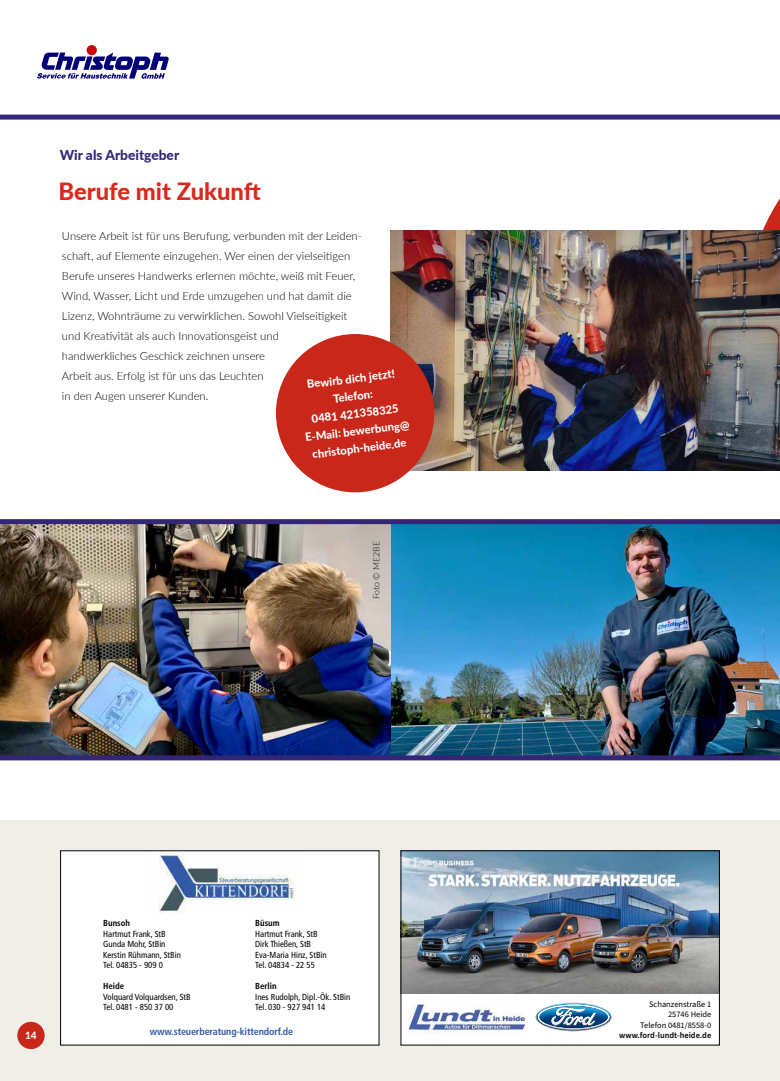
<style>
.page{position:relative;width:780px;height:1081px;background:#fff}
.page>*{position:absolute;margin:0;border:0;box-sizing:border-box;transform-origin:0 0}
.t1{font:800 23.75px "Lato";color:#da291c}
.t2{font:800 13.75px "Lato";color:#342677}
.t3{font:300 11.25px/20px "Lato";color:#000}
.t4{font:800 11.25px/17.5px "Lato";color:#fff;text-align:center}
.t5{font:700 condensed 10px "Frutiger LT Std";letter-spacing:-.01em;color:#365ba7}
.t6{font:800 10px "Lato";color:#fff}
.t7{font:condensed 8.75px/10.5px "Frutiger LT Std";color:#000}
.t8{font:700 condensed 8.75px "Frutiger LT Std";color:#000}
.t9{font:300 8.75px "Lato";color:#000}
.t10{font:8.38px/10.1px "Source Sans Pro";color:#000;text-align:right}
.t11{font:600 8.38px "Source Sans Pro";color:#000}
</style>
<div class="page">
<div style="left:0;top:820px;width:780px;height:261px;background:#efeee9"></div>
<div style="left:60px;top:850px;width:319px;height:195px;background:#fff"></div>
<img style="left:159px;top:854px;width:135px;height:59px">
<div style="left:400px;top:850px;width:319px;height:195px;background:#fff"></div>
<img style="left:402px;top:852px;width:315px;height:141px">
<img style="left:410px;top:1004px;width:116px;height:30px">
<img style="left:535px;top:1003px;width:76px;height:28px">
<img style="left:536px;top:1003px;width:44px;height:15px">
<img style="left:567px;top:1016px;width:44px;height:15px">
<img style="left:538px;top:1004px;width:71px;height:25px">
<svg style="left:553px;top:1007px;width:43px;height:18px"></svg>
<div style="left:400px;top:850px;width:319px;height:195px;border:1px solid #000"></div>
<svg style="left:37px;top:45px;width:132px;height:34px"></svg>
<div style="left:17px;top:1022px;width:28px;height:27px;background:#c82719;border-radius:50%"></div>
<div style="left:0;top:115px;width:780px;height:5px;background:#342677"></div>
<img style="left:0;top:524px;width:780px;height:231px">
<div style="left:0;top:755px;width:780px;height:5px;background:#342677"></div>
<div style="left:0;top:519px;width:780px;height:5px;background:#342677"></div>
<svg style="left:744px;top:114px;width:36px;height:419px"></svg>
<img style="left:390px;top:230px;width:390px;height:240px">
<div style="left:276px;top:334px;width:158px;height:158px;background:#c82719;border-radius:50%"></div>
<p class="t2" style="left:60px;top:145px;width:121px">Wir als Arbeitgeber</p>
<h1 class="t1" style="left:58px;top:174px;width:204px">Berufe mit Zukunft</h1>
<p class="t3" style="left:62px;top:226px;width:301px">Unsere Arbeit ist für uns Berufung, verbunden mit der Leiden&shy;schaft, auf Elemente einzugehen. Wer einen der vielseitigen Berufe unseres Handwerks erlernen möchte, weiß mit Feuer, Wind, Wasser, Licht und Erde umzugehen und hat damit die Lizenz, Wohnträume zu verwirklichen. Sowohl Vielseitigkeit und Kreativität als auch Innovationsgeist und<br>handwerkliches Geschick zeichnen unsere<br>Arbeit aus. Erfolg ist für uns das Leuchten<br>in den Augen unserer Kunden.</p>
<p class="t4" style="left:298px;top:376px;width:106px;rotate:-7deg">Bewirb dich jetzt!<br>Telefon:<br>0481 421358325<br>E-Mail: bewerbung@ christoph-heide.de</p>
<p class="t9" style="left:370px;top:599px;width:60px;rotate:-90deg">Foto © ME2BE</p>
<p class="t8" style="left:103px;top:918px;width:28px">Bunsoh</p>
<p class="t7" style="left:103px;top:928px;width:79px">Hartmut Frank, StB<br>Gunda Mohr, StBin<br>Kerstin Rühmann, StBin<br>Tel. 04835 - 909 0</p>
<p class="t8" style="left:103px;top:981px;width:23px">Heide</p>
<p class="t7" style="left:103px;top:991px;width:89px">Volquard Volquardsen, StB<br>Tel. 0481 - 850 37 00</p>
<p class="t8" style="left:255px;top:918px;width:26px">Büsum</p>
<p class="t7" style="left:255px;top:928px;width:73px">Hartmut Frank, StB<br>Dirk Thießen, StB<br>Eva-Maria Hinz, StBin<br>Tel. 04834 - 22 55</p>
<p class="t8" style="left:255px;top:981px;width:23px">Berlin</p>
<p class="t7" style="left:255px;top:991px;width:97px">Ines Rudolph, Dipl.-Ök. StBin<br>Tel. 030 - 927 941 14</p>
<p class="t10" style="left:640px;top:1000px;width:72px">Schanzenstraße 1<br>25746 Heide<br>Telefon 0481/8558-0</p>
<p class="t5" style="left:150px;top:1026px;width:145px">www.steuerberatung-kittendorf.de</p>
<p class="t6" style="left:25px;top:1028px;width:13px">14</p>
<p class="t11" style="left:619px;top:1029px;width:93px">www.ford-lundt-heide.de</p>
</div>
